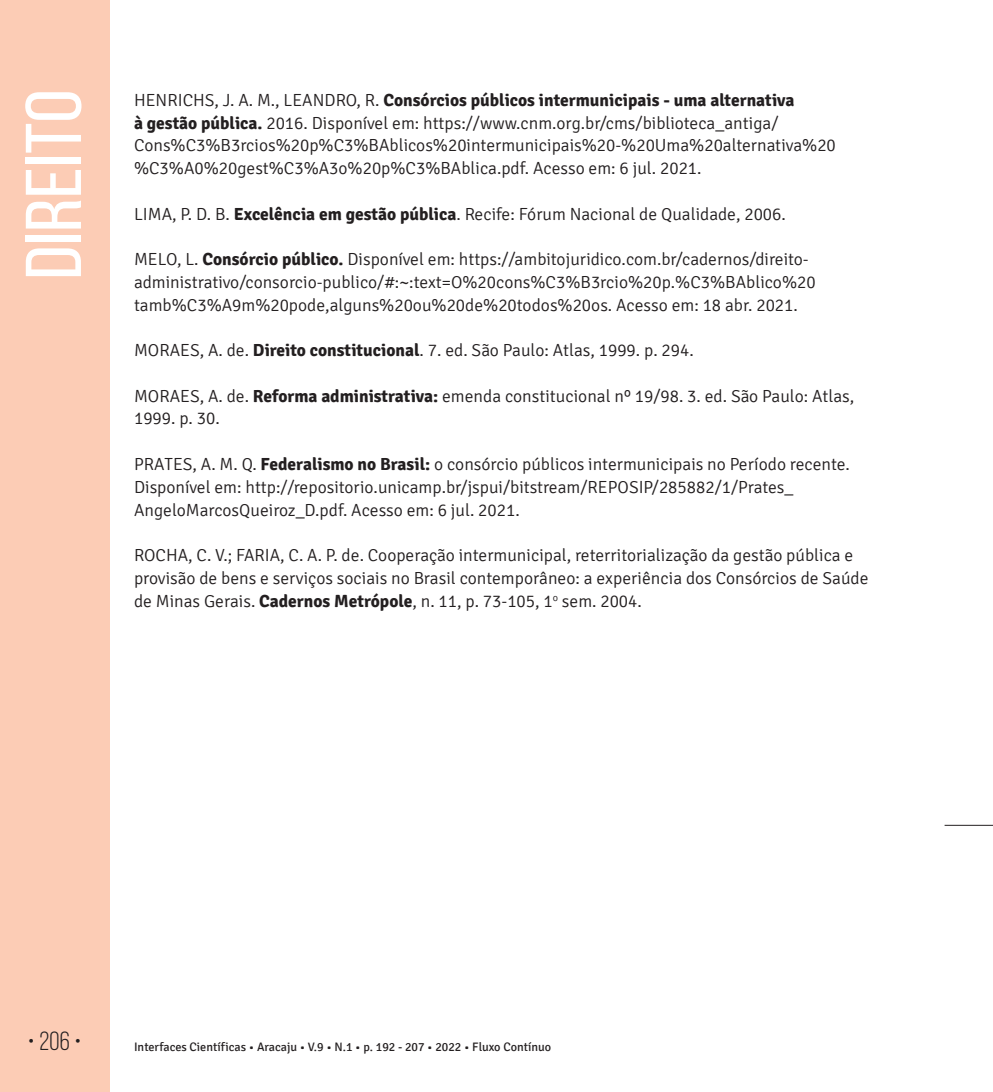
<style>
.page{position:relative;width:993px;height:1092px;background:#fff}
.page>*{position:absolute;margin:0;border:0;box-sizing:border-box;transform-origin:0 0}
.t1{font:78.75px "Bebas Neue";color:#fff;scale:1.09 1}
.t2{font:26.25px "Bebas Neue";color:#231f20}
.t3{font:300 17.5px/22.8px "Signika";color:#231f20}
.t4{font:12.25px "Signika";color:#231f20}
.s1{font-weight:700}
</style>
<div class="page">
<div style="left:0;top:0;width:109px;height:1091px;background:#fcccb5"></div>
<hr style="left:944px;top:825px;width:48px;height:1px;background:#231f20">
<h1 class="t1" style="left:11px;top:279px;width:176px;rotate:-90deg">Direito</h1>
<p class="t3" style="left:134px;top:89px;width:703px">HENRICHS, J. A. M., LEANDRO, R. <span class="s1">Consórcios públicos intermunicipais - uma alternativa<br>à gestão pública.</span> 2016. Disponível em: https://www.cnm.org.br/cms/biblioteca_antiga/ Cons%C3%B3rcios%20p%C3%BAblicos%20intermunicipais%20-%20Uma%20alternativa%20 %C3%A0%20gest%C3%A3o%20p%C3%BAblica.pdf. Acesso em: 6 jul. 2021.</p>
<p class="t3" style="left:134px;top:203px;width:653px">LIMA, P. D. B. <span class="s1">Excelência em gestão pública</span>. Recife: Fórum Nacional de Qualidade, 2006.</p>
<p class="t3" style="left:134px;top:248px;width:683px">MELO, L. <span class="s1">Consórcio público.</span> Disponível em: https://ambitojuridico.com.br/cadernos/direito&shy;administrativo/consorcio-publico/#:~:text=O%20cons%C3%B3rcio%20p.%C3%BAblico%20 tamb%C3%A9m%20pode,alguns%20ou%20de%20todos%20os. Acesso em: 18 abr. 2021.</p>
<p class="t3" style="left:134px;top:339px;width:561px">MORAES, A. de. <span class="s1">Direito constitucional</span>. 7. ed. São Paulo: Atlas, 1999. p. 294.</p>
<p class="t3" style="left:134px;top:385px;width:721px">MORAES, A. de. <span class="s1">Reforma administrativa:</span> emenda constitucional nº 19/98. 3. ed. São Paulo: Atlas,<br>1999. p. 30.</p>
<p class="t3" style="left:134px;top:453px;width:717px">PRATES, A. M. Q. <span class="s1">Federalismo no Brasil:</span> o consórcio públicos intermunicipais no Período recente.<br>Disponível em: http://repositorio.unicamp.br/jspui/bitstream/REPOSIP/285882/1/Prates_<br>AngeloMarcosQueiroz_D.pdf. Acesso em: 6 jul. 2021.</p>
<p class="t3" style="left:134px;top:544px;width:735px">ROCHA, C. V.; FARIA, C. A. P. de. Cooperação intermunicipal, reterritorialização da gestão pública e provisão de bens e serviços sociais no Brasil contemporâneo: a experiência dos Consórcios de Saúde de Minas Gerais. <span class="s1">Cadernos Metrópole</span>, n. 11, p. 73-105, 1<sup>o</sup> sem. 2004.</p>
<h2 class="t2" style="left:28px;top:1026px;width:55px">• 206 •</h2>
<p class="t4" style="left:134px;top:1040px;width:418px">Interfaces Científicas • Aracaju • V.9 • N.1 • p. 192 - 207 • 2022 • Fluxo Contínuo</p>
</div>
